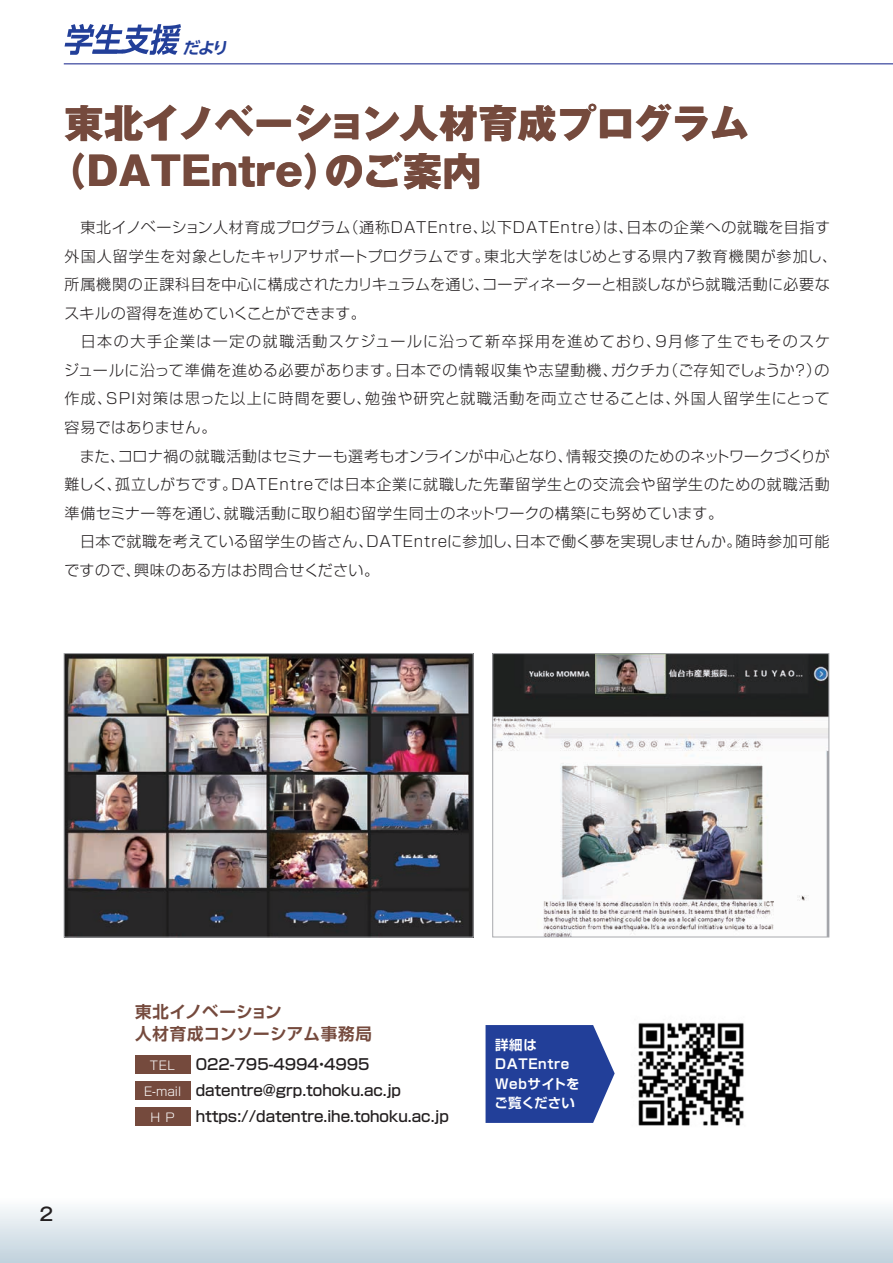
<style>
.page{position:relative;width:893px;height:1263px;background:#fff}
.page>*{position:absolute;margin:0;border:0;box-sizing:border-box;transform-origin:0 0}
.t1{font:800 39px/48px "Gothic MB101 Pr 5";letter-spacing:.01em;color:#754a3d}
.t2{font:500 18px "Gothic MB101 Pr 5";color:#231f20}
.t3{font:700 16.5px/22.5px "Shin Go Pr 5 De";letter-spacing:.02em;color:#754a3d}
.t4{font:italic 700 16.35px "UD Shin Go Pro De";color:#223f99}
.t5{font:300 15px/28.5px "Shin Go Pr 5";letter-spacing:.045em;color:#231f20}
.t6{font:500 15px/25.7px "Shin Go Pr 5";color:#231f20}
.t7{font:700 13.5px/19.5px "Shin Go Pr 5 De";letter-spacing:.05em;color:#fff}
.t8{font:300 12px "Shin Go Pr 5";color:#fff}
.s1{font-weight:300;font-size:12px;color:#fff}
</style>
<div class="page">
<div style="left:0;top:1197px;width:893px;height:66px;background:linear-gradient(to bottom,#fefefe,#c0d1dc)"></div>
<svg style="left:65px;top:24px;width:116px;height:31px"></svg>
<hr style="left:64px;top:63px;width:829px;height:2px;background:#5f68b0">
<img style="left:66px;top:655px;width:405px;height:280px">
<div style="left:64px;top:653px;width:409px;height:284px;border:1px solid #a8a9ad"></div>
<img style="left:494px;top:655px;width:333px;height:280px">
<div style="left:492px;top:653px;width:337px;height:284px;border:1px solid #a8a9ad"></div>
<div style="left:135px;top:1055px;width:56px;height:18px;background:#754a3d"></div>
<div style="left:135px;top:1081px;width:56px;height:18px;background:#754a3d"></div>
<img style="left:638px;top:1022px;width:106px;height:104px">
<svg style="left:486px;top:1025px;width:129px;height:98px;background:#334ea1"></svg>
<div style="left:135px;top:1107px;width:56px;height:18px;background:#754a3d"></div>
<p class="t4" style="left:183px;top:35px;width:51px">だより</p>
<h1 class="t1" style="left:47px;top:97px;width:703px;text-indent:17px">東北イノベーション人材育成プログラム（DATEntre）のご案内</h1>
<p class="t5" style="left:64px;top:212px;width:774px">　東北イノベーション人材育成プログラム（通称DATEntre、以下DATEntre）は、日本の企業への就職を目指す外国人留学生を対象としたキャリアサポートプログラムです。東北大学をはじめとする県内7教育機関が参加し、所属機関の正課科目を中心に構成されたカリキュラムを通じ、コーディネーターと相談しながら就職活動に必要なスキルの習得を進めていくことができます。<br>　日本の大手企業は一定の就職活動スケジュールに沿って新卒採用を進めており、9月修了生でもそのスケジュールに沿って準備を進める必要があります。日本での情報収集や志望動機、ガクチカ（ご存知でしょうか？）の作成、SPI対策は思った以上に時間を要し、勉強や研究と就職活動を両立させることは、外国人留学生にとって容易ではありません。<br>　また、コロナ禍の就職活動はセミナーも選考もオンラインが中心となり、情報交換のためのネットワークづくりが難しく、孤立しがちです。DATEntreでは日本企業に就職した先輩留学生との交流会や留学生のための就職活動準備セミナー等を通じ、就職活動に取り組む留学生同士のネットワークの構築にも努めています。<br>　日本で就職を考えている留学生の皆さん、DATEntreに参加し、日本で働く夢を実現しませんか。随時参加可能ですので、興味のある方はお問合せください。</p>
<p class="t2" style="left:40px;top:1199px;width:15px">2</p>
<p class="t3" style="left:135px;top:999px;width:238px">東北イノベーション<br>人材育成コンソーシアム事務局</p>
<p class="t8" style="left:150px;top:1055px;width:27px">TEL</p>
<p class="t6" style="left:144px;top:1050px;width:258px;text-indent:52px">022-795-4994・4995<br><span class="s1">E-mail</span> datentre@grp.tohoku.ac.jp</p>
<p class="t8" style="left:151px;top:1107px;width:26px">H P</p>
<p class="t6" style="left:196px;top:1102px;width:255px">https://datentre.ihe.tohoku.ac.jp</p>
<p class="t7" style="left:495px;top:1033px;width:87px">詳細は<br>DATEntre<br>Webサイトをご覧ください</p>
</div>
